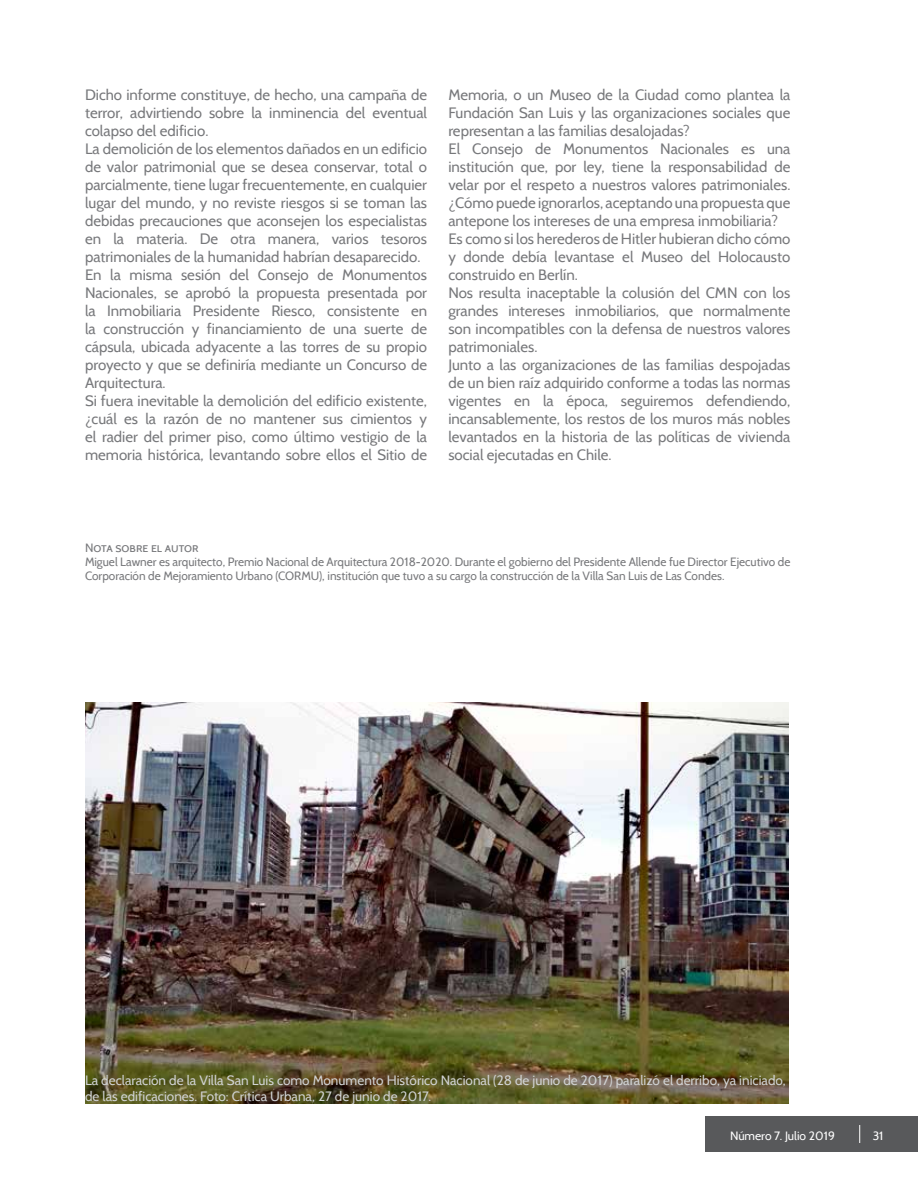
<style>
.page{position:relative;width:918px;height:1188px;background:#fff}
.page>*{position:absolute;margin:0;border:0;box-sizing:border-box;transform-origin:0 0}
.t1{font:15px/18px "Cabin";color:#77787b}
.t2{font:13.5px/16.5px "Cabin";color:#d1d3d4}
.t3{font:12px/14.4px "Cabin";color:#77787b}
.t4{font:12px "Cabin";color:#fff}
</style>
<div class="page">
<div style="left:705px;top:1116px;width:213px;height:36px;background:#58595b"></div>
<svg style="left:859px;top:1125px;width:1px;height:18px"></svg>
<img style="left:85px;top:702px;width:704px;height:402px">
<p class="t1" style="left:85px;top:85px;width:344px">Dicho informe constituye, de hecho, una campaña de terror, advirtiendo sobre la inminencia del eventual colapso del edificio.<br>La demolición de los elementos dañados en un edificio de valor patrimonial que se desea conservar, total o parcialmente, tiene lugar frecuentemente, en cualquier lugar del mundo, y no reviste riesgos si se toman las debidas precauciones que aconsejen los especialistas en la materia. De otra manera, varios tesoros patrimoniales de la humanidad habrían desaparecido.<br>En la misma sesión del Consejo de Monumentos Nacionales, se aprobó la propuesta presentada por la Inmobiliaria Presidente Riesco, consistente en la construcción y financiamiento de una suerte de cápsula, ubicada adyacente a las torres de su propio proyecto y que se definiría mediante un Concurso de Arquitectura.<br>Si fuera inevitable la demolición del edificio existente, ¿cuál es la razón de no mantener sus cimientos y el radier del primer piso, como último vestigio de la memoria histórica, levantando sobre ellos el Sitio de</p>
<p class="t1" style="left:448px;top:85px;width:344px">Memoria, o un Museo de la Ciudad como plantea la Fundación San Luis y las organizaciones sociales que representan a las familias desalojadas?<br>El Consejo de Monumentos Nacionales es una institución que, por ley, tiene la responsabilidad de velar por el respeto a nuestros valores patrimoniales. ¿Cómo puede ignorarlos, aceptando una propuesta que antepone los intereses de una empresa inmobiliaria?<br>Es como si los herederos de Hitler hubieran dicho cómo y donde debía levantase el Museo del Holocausto construido en Berlín.<br>Nos resulta inaceptable la colusión del CMN con los grandes intereses inmobiliarios, que normalmente son incompatibles con la defensa de nuestros valores patrimoniales.<br>Junto a las organizaciones de las familias despojadas de un bien raíz adquirido conforme a todas las normas vigentes en la época, seguiremos defendiendo, incansablemente, los restos de los muros más nobles levantados en la historia de las políticas de vivienda social ejecutadas en Chile.</p>
<p class="t3" style="left:85px;top:540px;width:707px">Nota sobre el autor<br>Miguel Lawner es arquitecto, Premio Nacional de Arquitectura 2018-2020. Durante el gobierno del Presidente Allende fue Director Ejecutivo de<br>Corporación de Mejoramiento Urbano (CORMU), institución que tuvo a su cargo la construcción de la Villa San Luis de Las Condes.</p>
<p class="t2" style="left:85px;top:1072px;width:702px">La declaración de la Villa San Luis como Monumento Histórico Nacional (28 de junio de 2017) paralizó el derribo, ya iniciado, de las edificaciones. Foto: Crítica Urbana, 27 de junio de 2017.</p>
<p class="t4" style="left:730px;top:1128px;width:106px">Número 7. Julio 2019</p>
<p class="t4" style="left:873px;top:1128px;width:12px">31</p>
</div>
